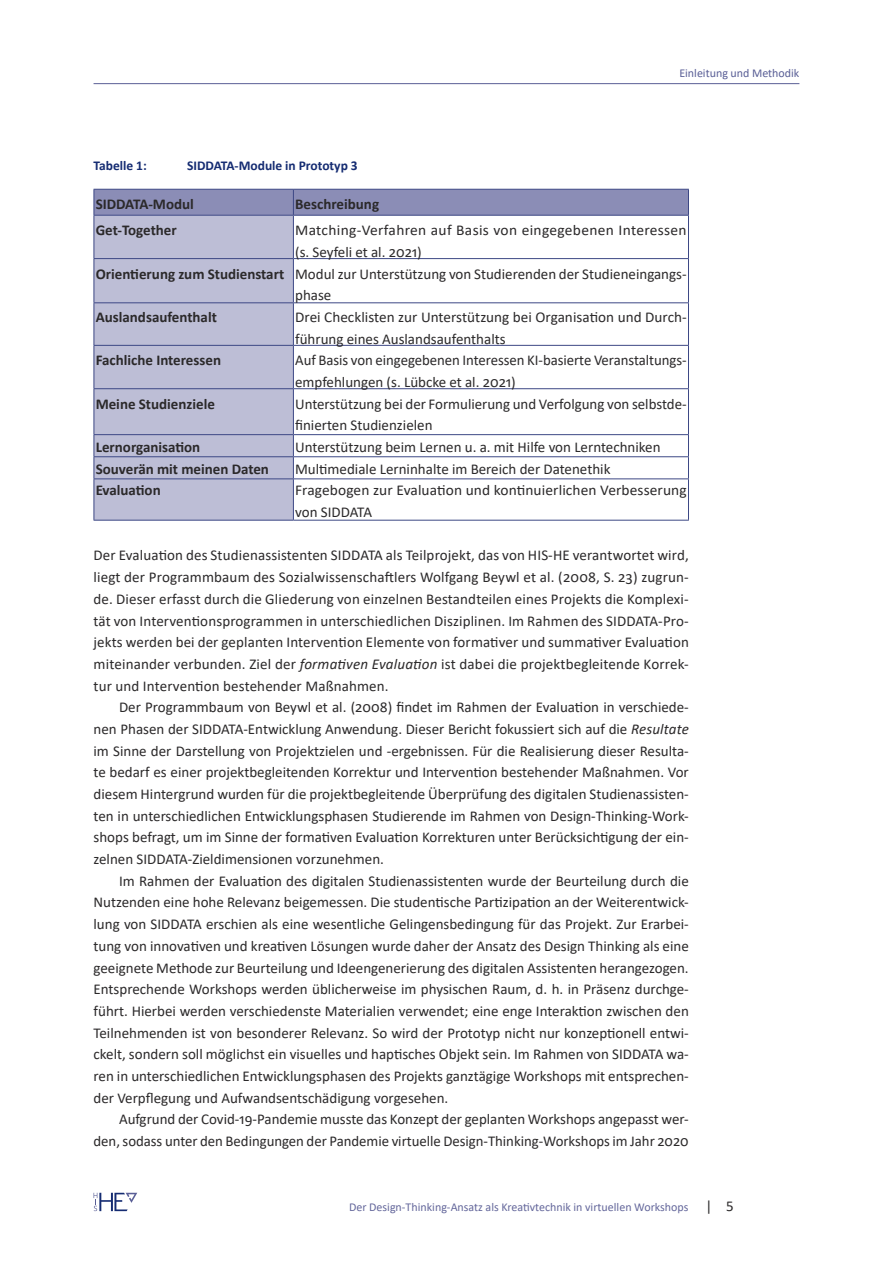
<style>
.page{position:relative;width:893px;height:1263px;background:#fff}
.page>*{position:absolute;margin:0;border:0;box-sizing:border-box;transform-origin:0 0}
.Fließtext_1_m_Erstze{font:15px/21.8px "Calibri";color:#2b292a;text-align:justify}
.Fließtext_1_ohne_Ein{font:15px/21.8px "Calibri";color:#2b292a}
.Fließtext_1_ohne_Ein-2{font:700 15px "Calibri";color:#2b292a}
.Fließtext_1_ohne_Ein-3{font:15px/21.8px "Calibri";letter-spacing:.02em;color:#2b292a}
.t1{font:700 13.5px "Calibri";color:#152c72}
.t2{font:12px "Calibri";color:#64679b}
.t3{font:12px "Calibri";color:#5a5f96}
.s1{font-style:italic}
.s2{font-size:15px;color:#2b292a}
</style>
<div class="page">
<hr style="left:94px;top:83px;width:705px;height:1px;background:#5a5f96">
<svg style="left:94px;top:1193px;width:43px;height:18px"></svg>
<div style="left:95px;top:216px;width:198px;height:304px;background:#bdbed6"></div>
<svg style="left:94px;top:189px;width:595px;height:26px;background:#878ab4"></svg>
<hr style="left:94px;top:215px;width:199px;height:1px;background:#3d4885">
<hr style="left:94px;top:216px;width:1px;height:42px;background:#3d4885">
<hr style="left:293px;top:215px;width:396px;height:1px;background:#3d4885">
<hr style="left:293px;top:216px;width:1px;height:42px;background:#3d4885">
<hr style="left:688px;top:216px;width:1px;height:42px;background:#3d4885">
<hr style="left:94px;top:258px;width:199px;height:1px;background:#3d4885">
<hr style="left:94px;top:259px;width:1px;height:43px;background:#3d4885">
<hr style="left:293px;top:258px;width:396px;height:1px;background:#3d4885">
<hr style="left:293px;top:259px;width:1px;height:43px;background:#3d4885">
<hr style="left:688px;top:259px;width:1px;height:43px;background:#3d4885">
<hr style="left:94px;top:302px;width:199px;height:1px;background:#3d4885">
<hr style="left:94px;top:303px;width:1px;height:42px;background:#3d4885">
<hr style="left:293px;top:302px;width:396px;height:1px;background:#3d4885">
<hr style="left:293px;top:303px;width:1px;height:42px;background:#3d4885">
<hr style="left:688px;top:303px;width:1px;height:42px;background:#3d4885">
<hr style="left:94px;top:345px;width:199px;height:1px;background:#3d4885">
<hr style="left:94px;top:346px;width:1px;height:42px;background:#3d4885">
<hr style="left:293px;top:345px;width:396px;height:1px;background:#3d4885">
<hr style="left:293px;top:346px;width:1px;height:42px;background:#3d4885">
<hr style="left:688px;top:346px;width:1px;height:42px;background:#3d4885">
<hr style="left:94px;top:388px;width:199px;height:1px;background:#3d4885">
<hr style="left:94px;top:389px;width:1px;height:45px;background:#3d4885">
<hr style="left:293px;top:388px;width:396px;height:1px;background:#3d4885">
<hr style="left:293px;top:389px;width:1px;height:45px;background:#3d4885">
<hr style="left:688px;top:389px;width:1px;height:45px;background:#3d4885">
<hr style="left:94px;top:434px;width:199px;height:1px;background:#3d4885">
<hr style="left:293px;top:434px;width:396px;height:1px;background:#3d4885">
<hr style="left:94px;top:456px;width:199px;height:1px;background:#3d4885">
<svg style="left:94px;top:435px;width:1px;height:43px"></svg>
<hr style="left:293px;top:456px;width:396px;height:1px;background:#3d4885">
<svg style="left:293px;top:435px;width:1px;height:43px"></svg>
<svg style="left:688px;top:435px;width:1px;height:43px"></svg>
<hr style="left:94px;top:478px;width:199px;height:1px;background:#3d4885">
<hr style="left:94px;top:479px;width:1px;height:41px;background:#3d4885">
<hr style="left:293px;top:478px;width:396px;height:1px;background:#3d4885">
<hr style="left:293px;top:479px;width:1px;height:41px;background:#3d4885">
<hr style="left:688px;top:479px;width:1px;height:41px;background:#3d4885">
<hr style="left:94px;top:520px;width:199px;height:1px;background:#3d4885">
<hr style="left:293px;top:520px;width:396px;height:1px;background:#3d4885">
<p class="t3" style="left:679px;top:65px;width:122px">Einleitung und Methodik</p>
<p class="t1" style="left:94px;top:156px;width:55px">Tabelle 1:</p>
<p class="t1" style="left:187px;top:156px;width:172px">SIDDATA-Module in Prototyp 3</p>
<p class="Fließtext_1_ohne_Ein-2" style="left:96px;top:193px;width:100px">SIDDATA-Modul</p>
<p class="Fließtext_1_ohne_Ein-2" style="left:295px;top:193px;width:85px">Beschreibung</p>
<p class="Fließtext_1_ohne_Ein-2" style="left:96px;top:220px;width:83px">Get-Together</p>
<p class="Fließtext_1_ohne_Ein-3" style="left:295px;top:219px;width:393px">Matching-Verfahren auf Basis von eingegebenen Interessen (s. Seyfeli et al. 2021)</p>
<p class="Fließtext_1_ohne_Ein-2" style="left:96px;top:263px;width:190px">Orientierung zum Studienstart</p>
<p class="Fließtext_1_ohne_Ein" style="left:295px;top:262px;width:393px">Modul zur Unterstützung von Studierenden der Studieneingangs&shy;phase</p>
<p class="Fließtext_1_ohne_Ein-2" style="left:96px;top:306px;width:123px">Auslandsaufenthalt</p>
<p class="Fließtext_1_ohne_Ein" style="left:295px;top:306px;width:393px">Drei Checklisten zur Unterstützung bei Organisation und Durch&shy;führung eines Auslandsaufenthalts</p>
<p class="Fließtext_1_ohne_Ein-2" style="left:96px;top:350px;width:127px">Fachliche Interessen</p>
<p class="Fließtext_1_ohne_Ein" style="left:295px;top:349px;width:393px">Auf Basis von eingegebenen Interessen KI-basierte Veranstaltungs&shy;empfehlungen (s. Lübcke et al. 2021)</p>
<p class="Fließtext_1_ohne_Ein-2" style="left:96px;top:393px;width:121px">Meine Studienziele</p>
<p class="Fließtext_1_ohne_Ein" style="left:295px;top:392px;width:393px">Unterstützung bei der Formulierung und Verfolgung von selbstde&shy;finierten Studienzielen</p>
<p class="Fließtext_1_ohne_Ein-2" style="left:96px;top:436px;width:106px">Lernorganisation</p>
<p class="Fließtext_1_ohne_Ein" style="left:295px;top:436px;width:367px">Unterstützung beim Lernen u. a. mit Hilfe von Lerntechniken</p>
<p class="Fließtext_1_ohne_Ein-2" style="left:96px;top:458px;width:175px">Souverän mit meinen Daten</p>
<p class="Fließtext_1_ohne_Ein" style="left:295px;top:457px;width:317px">Multimediale Lerninhalte im Bereich der Datenethik</p>
<p class="Fließtext_1_ohne_Ein-2" style="left:96px;top:480px;width:67px">Evaluation</p>
<p class="Fließtext_1_ohne_Ein" style="left:295px;top:479px;width:393px">Fragebogen zur Evaluation und kontinuierlichen Verbesserung von SIDDATA</p>
<p class="Fließtext_1_ohne_Ein" style="left:94px;top:544px;width:597px;text-align:justify">Der Evaluation des Studienassistenten SIDDATA als Teilprojekt, das von HIS-HE verantwortet wird, liegt der Programmbaum des Sozialwissenschaftlers Wolfgang Beywl et al. (2008, S. 23) zugrun&shy;de. Dieser erfasst durch die Gliederung von einzelnen Bestandteilen eines Projekts die Komplexi&shy;tät von Interventionsprogrammen in unterschiedlichen Disziplinen. Im Rahmen des SIDDATA-Pro&shy;jekts werden bei der geplanten Intervention Elemente von formativer und summativer Evaluation miteinander verbunden. Ziel der <span class="s1">formativen Evaluation</span> ist dabei die projektbegleitende Korrek&shy;tur und Intervention bestehender Maßnahmen.</p>
<p class="Fließtext_1_m_Erstze" style="left:94px;top:696px;width:597px;text-indent:26px">Der Programmbaum von Beywl et al. (2008) findet im Rahmen der Evaluation in verschiede&shy;nen Phasen der SIDDATA-Entwicklung Anwendung. Dieser Bericht fokussiert sich auf die <span class="s1">Resultate </span>im Sinne der Darstellung von Projektzielen und -ergebnissen. Für die Realisierung dieser Resulta&shy;te bedarf es einer projektbegleitenden Korrektur und Intervention bestehender Maßnahmen. Vor diesem Hintergrund wurden für die projektbegleitende Überprüfung des digitalen Studienassisten&shy;ten in unterschiedlichen Entwicklungsphasen Studierende im Rahmen von Design-Thinking-Work&shy;shops befragt, um im Sinne der formativen Evaluation Korrekturen unter Berücksichtigung der ein&shy;zelnen SIDDATA-Zieldimensionen vorzunehmen.</p>
<p class="Fließtext_1_m_Erstze" style="left:94px;top:869px;width:597px;text-indent:26px">Im Rahmen der Evaluation des digitalen Studienassistenten wurde der Beurteilung durch die Nutzenden eine hohe Relevanz beigemessen. Die studentische Partizipation an der Weiterentwick&shy;lung von SIDDATA erschien als eine wesentliche Gelingensbedingung für das Projekt. Zur Erarbei&shy;tung von innovativen und kreativen Lösungen wurde daher der Ansatz des Design Thinking als eine geeignete Methode zur Beurteilung und Ideengenerierung des digitalen Assistenten herangezogen.<br>Entsprechende Workshops werden üblicherweise im physischen Raum, d. h. in Präsenz durchge&shy;führt. Hierbei werden verschiedenste Materialien verwendet; eine enge Interaktion zwischen den Teilnehmenden ist von besonderer Relevanz. So wird der Prototyp nicht nur konzeptionell entwi&shy;ckelt, sondern soll möglichst ein visuelles und haptisches Objekt sein. Im Rahmen von SIDDATA wa&shy;ren in unterschiedlichen Entwicklungsphasen des Projekts ganztägige Workshops mit entsprechen&shy;der Verpflegung und Aufwandsentschädigung vorgesehen.</p>
<p class="Fließtext_1_m_Erstze" style="left:94px;top:1108px;width:597px;text-align:right">Aufgrund der Covid-19-Pandemie musste das Konzept der geplanten Workshops angepasst wer&shy;den, sodass unter den Bedingungen der Pandemie virtuelle Design-Thinking-Workshops im Jahr 2020</p>
<p class="t2" style="left:349px;top:1199px;width:386px">Der Design-Thinking-Ansatz als Kreativtechnik in virtuellen Workshops <span class="s2">| 5</span></p>
</div>
